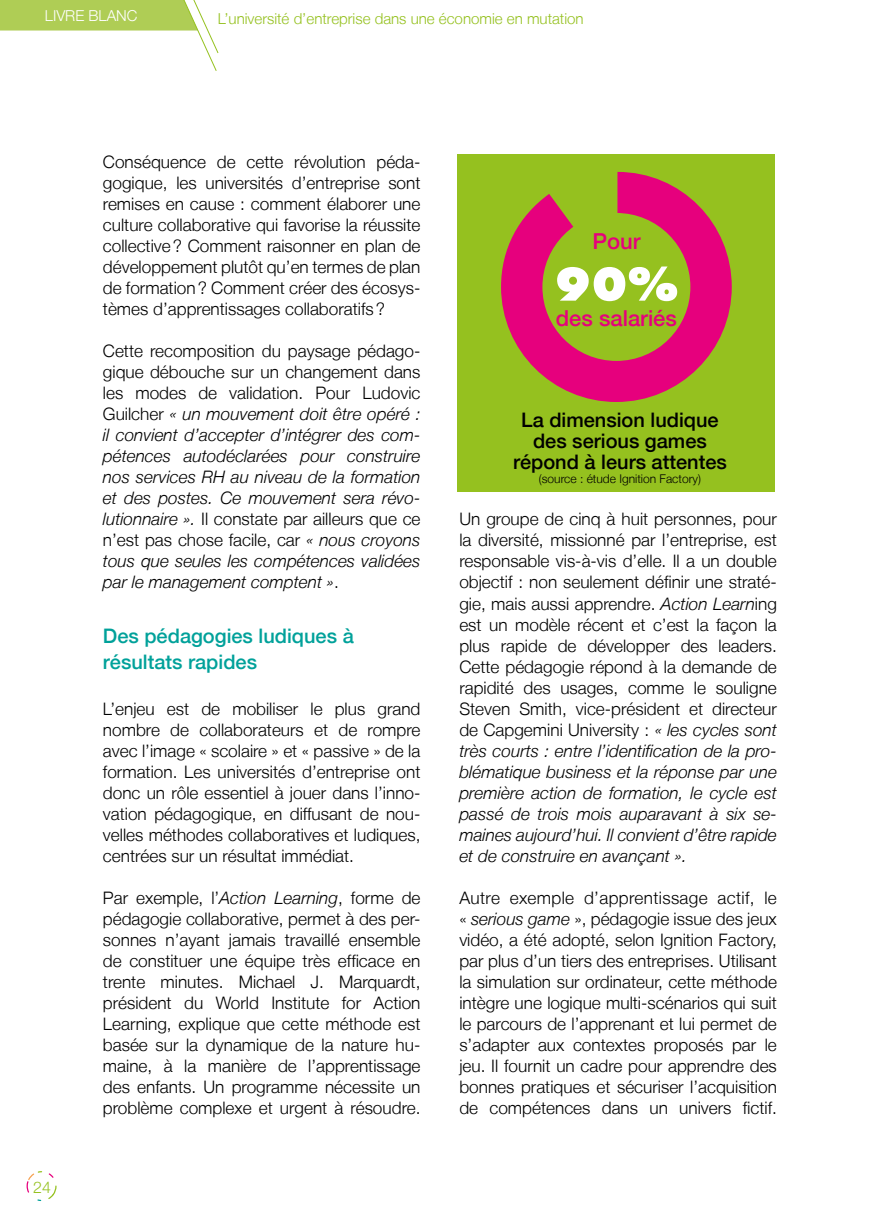
<style>
.page{position:relative;width:879px;height:1219px;background:#fff}
.page>*{position:absolute;margin:0;border:0;box-sizing:border-box;transform-origin:0 0}
.citation_bulle{font:500 22px "Helvetica Neue LT";color:#e6007d}
.citation_bulle-2{font:500 20px/21px "Helvetica Neue LT";color:#000;text-align:center}
.titre3{font:500 20px/26px "Helvetica Neue LT";color:#00a19a}
.t1{font:300 17.2px/21px "Helvetica Neue LT";color:#000;text-align:justify}
.t2{font:italic 300 17.2px/21px "Helvetica Neue LT";color:#000;text-align:justify}
.t3{font:300 16px "Helvetica Neue LT";color:#95c11f}
.t4{font:300 15px "Helvetica Neue LT";color:#95c11f}
.t5{font:300 15px "Helvetica Neue LT";color:#fff}
.citation_bulle-3{font:300 12px "Helvetica Neue LT";color:#000}
.s1{font-style:normal}
.s2{font-style:italic}
</style>
<div class="page">
<div style="left:457px;top:154px;width:318px;height:337px;background:#95c11f"></div>
<svg style="left:501px;top:188px;width:231px;height:214px;fill:#e6007d"></svg>
<div style="left:542px;top:213px;width:148px;height:148px;background:#95c11f;border-radius:50%"></div>
<svg style="left:550px;top:172px;width:127px;height:129px"></svg>
<svg style="left:26px;top:1171px;width:31px;height:30px"></svg>
<svg style="left:0;top:0;width:218px;height:71px"></svg>
<p class="t5" style="left:45px;top:7px;width:94px">LIVRE BLANC</p>
<p class="t4" style="left:218px;top:10px;width:367px">L’université d’entreprise dans une économie en mutation</p>
<p class="t3" style="left:33px;top:1177px;width:19px">24</p>
<p class="t1" style="left:103px;top:151px;width:319px">Conséquence de cette révolution péda&shy;gogique, les universités d’entreprise sont remises en cause : comment élaborer une culture collaborative qui favorise la réussite collective? Comment raisonner en plan de développement plutôt qu’en termes de plan de formation? Comment créer des écosys&shy;tèmes d’apprentissages collaboratifs?</p>
<p class="t2" style="left:103px;top:340px;width:319px"><span class="s1">Cette recomposition du paysage pédago&shy;gique débouche sur un changement dans les modes de validation. Pour Ludovic Guilcher</span> « un mouvement doit être opéré : il convient d’accepter d’intégrer des com&shy;pétences autodéclarées pour construire nos services RH au niveau de la formation et des postes. Ce mouvement sera révo&shy;lutionnaire ». <span class="s1">Il constate par ailleurs que ce n’est pas chose facile, car</span> « nous croyons tous que seules les compétences validées par le management comptent »<span class="s1">.</span></p>
<p class="titre3" style="left:103px;top:622px;width:252px">Des pédagogies ludiques à résultats rapides</p>
<p class="t1" style="left:103px;top:698px;width:319px">L’enjeu est de mobiliser le plus grand nombre de collaborateurs et de rompre avec l’image « scolaire » et « passive » de la formation. Les universités d’entreprise ont donc un rôle essentiel à jouer dans l’inno&shy;vation pédagogique, en diffusant de nou&shy;velles méthodes collaboratives et ludiques, centrées sur un résultat immédiat.</p>
<p class="t1" style="left:103px;top:887px;width:319px">Par exemple, l’<span class="s2">Action Learning</span>, forme de pédagogie collaborative, permet à des per&shy;sonnes n’ayant jamais travaillé ensemble de constituer une équipe très efficace en trente minutes. Michael J. Marquardt, président du World Institute for Action Learning, explique que cette méthode est basée sur la dynamique de la nature hu&shy;maine, à la manière de l’apprentissage des enfants. Un programme nécessite un problème complexe et urgent à résoudre.</p>
<p class="citation_bulle" style="left:592px;top:228px;width:50px">Pour</p>
<p class="citation_bulle" style="left:556px;top:305px;width:123px">des salariés</p>
<p class="citation_bulle-2" style="left:513px;top:409px;width:215px">La dimension ludique des serious games répond à leurs attentes</p>
<p class="citation_bulle-3" style="left:539px;top:471px;width:164px">(source : étude Ignition Factory)</p>
<p class="t1" style="left:459px;top:508px;width:319px">Un groupe de cinq à huit personnes, pour la diversité, missionné par l’entreprise, est responsable vis-à-vis d’elle. Il a un double objectif : non seulement définir une straté&shy;gie, mais aussi apprendre. <span class="s2">Action Learn</span>ing est un modèle récent et c’est la façon la plus rapide de développer des leaders.<br>Cette pédagogie répond à la demande de rapidité des usages, comme le souligne Steven Smith, vice-président et directeur de Capgemini University : <span class="s2">« les cycles sont très courts : entre l’identification de la pro&shy;blématique business et la réponse par une première action de formation, le cycle est passé de trois mois auparavant à six se&shy;maines aujourd’hui. Il convient d’être rapide et de construire en avançant ».</span></p>
<p class="t1" style="left:459px;top:887px;width:319px">Autre exemple d’apprentissage actif, le « <span class="s2">serious game</span> », pédagogie issue des jeux vidéo, a été adopté, selon Ignition Factory, par plus d’un tiers des entreprises. Utilisant la simulation sur ordinateur, cette méthode intègre une logique multi-scénarios qui suit le parcours de l’apprenant et lui permet de s’adapter aux contextes proposés par le jeu. Il fournit un cadre pour apprendre des bonnes pratiques et sécuriser l’acquisition de compétences dans un univers fictif.</p>
</div>
